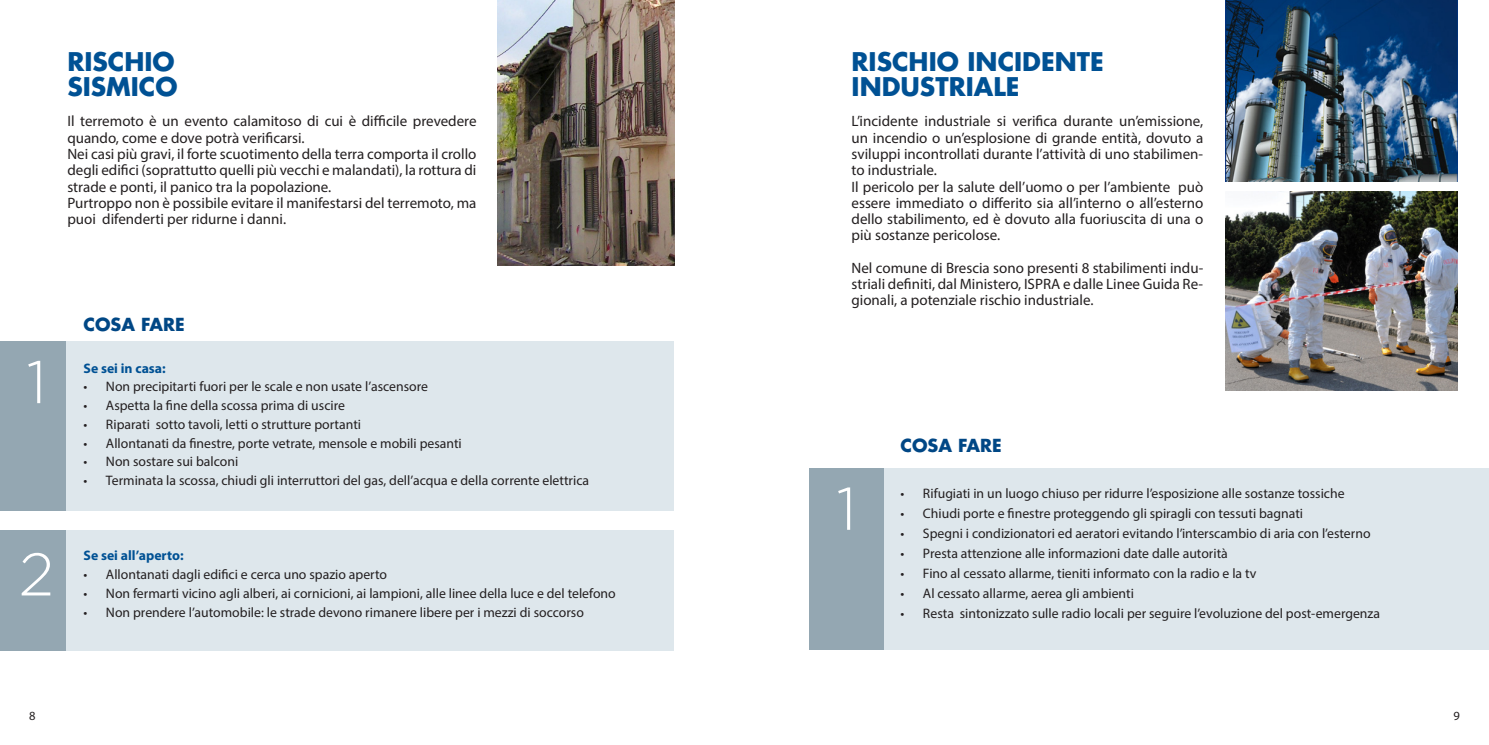
<style>
.page{position:relative;width:1489px;height:745px;background:#fff}
.page>*{position:absolute;margin:0;border:0;box-sizing:border-box;transform-origin:0 0}
.t1{font:300 60px "Gotham";color:#fff}
.t2{font:700 25px/25px "Futura Std";color:#005194}
.t3{font:700 17.5px "Futura Std";color:#004785}
.t4{font:15px/16.2px "Myriad Pro";color:#231f20}
.t5{font:13.75px "Myriad Pro";color:#231f20}
.t6{font:700 13.75px "Myriad Pro";color:#005194}
.t7{font:12.5px "Myriad Pro";color:#231f20}
</style>
<div class="page">
<div style="left:0;top:341px;width:74px;height:169px;background:#94a7b2"></div>
<div style="left:0;top:529px;width:74px;height:121px;background:#94a7b2"></div>
<div style="left:883px;top:468px;width:605px;height:181px;background:#dee7ec"></div>
<div style="left:809px;top:468px;width:74px;height:181px;background:#94a7b2"></div>
<div style="left:66px;top:529px;width:607px;height:121px;background:#dee7ec"></div>
<div style="left:66px;top:341px;width:607px;height:169px;background:#dee7ec"></div>
<img style="left:497px;top:0;width:177px;height:265px">
<img style="left:1225px;top:0;width:231px;height:181px">
<img style="left:1225px;top:191px;width:231px;height:199px">
<h2 class="t2" style="left:67px;top:49px;width:112px">RISCHIO<br>SISMICO</h2>
<p class="t4" style="left:67px;top:113px;width:410px">Il terremoto è un evento calamitoso di cui è difficile prevedere quando, come e dove potrà verificarsi.<br>Nei casi più gravi, il forte scuotimento della terra comporta il crollo degli edifici (soprattutto quelli più vecchi e malandati), la rottura di strade e ponti, il panico tra la popolazione.<br>Purtroppo non è possibile evitare il manifestarsi del terremoto, ma puoi difenderti per ridurne i danni.</p>
<h1 class="t1" style="left:26px;top:344px;width:22px">1</h1>
<h1 class="t1" style="left:19px;top:536px;width:37px">2</h1>
<p class="t3" style="left:83px;top:313px;width:103px">COSA FARE</p>
<p class="t6" style="left:83px;top:359px;width:84px">Se sei in casa:</p>
<p class="t5" style="left:83px;top:378px;width:346px">• Non precipitarti fuori per le scale e non usate l’ascensore</p>
<p class="t5" style="left:83px;top:397px;width:263px">• Aspetta la fine della scossa prima di uscire</p>
<p class="t5" style="left:83px;top:415px;width:279px">• Riparati sotto tavoli, letti o strutture portanti</p>
<p class="t5" style="left:83px;top:434px;width:380px">• Allontanati da finestre, porte vetrate, mensole e mobili pesanti</p>
<p class="t5" style="left:83px;top:453px;width:156px">• Non sostare sui balconi</p>
<p class="t5" style="left:83px;top:472px;width:507px">• Terminata la scossa, chiudi gli interruttori del gas, dell’acqua e della corrente elettrica</p>
<p class="t6" style="left:83px;top:546px;width:102px">Se sei all’aperto:</p>
<p class="t5" style="left:83px;top:565px;width:305px">• Allontanati dagli edifici e cerca uno spazio aperto</p>
<p class="t5" style="left:83px;top:584px;width:533px">• Non fermarti vicino agli alberi, ai cornicioni, ai lampioni, alle linee della luce e del telefono</p>
<p class="t5" style="left:83px;top:603px;width:502px">• Non prendere l’automobile: le strade devono rimanere libere per i mezzi di soccorso</p>
<h2 class="t2" style="left:851px;top:49px;width:254px">RISCHIO INCIDENTE<br>INDUSTRIALE</h2>
<p class="t4" style="left:851px;top:113px;width:353px">L’incidente industriale si verifica durante un’emissione, un incendio o un’esplosione di grande entità, dovuto a sviluppi incontrollati durante l’attività di uno stabilimen&shy;to industriale.<br>Il pericolo per la salute dell’uomo o per l’ambiente può essere immediato o differito sia all’interno o all’esterno dello stabilimento, ed è dovuto alla fuoriuscita di una o più sostanze pericolose.</p>
<p class="t4" style="left:851px;top:259px;width:353px;text-align:justify">Nel comune di Brescia sono presenti 8 stabilimenti indu&shy;striali definiti, dal Ministero, ISPRA e dalle Linee Guida Re&shy;gionali, a potenziale rischio industriale.</p>
<h1 class="t1" style="left:836px;top:470px;width:22px">1</h1>
<p class="t3" style="left:900px;top:433px;width:103px">COSA FARE</p>
<p class="t5" style="left:900px;top:484px;width:445px">• Rifugiati in un luogo chiuso per ridurre l’esposizione alle sostanze tossiche</p>
<p class="t5" style="left:900px;top:504px;width:404px">• Chiudi porte e finestre proteggendo gli spiragli con tessuti bagnati</p>
<p class="t5" style="left:900px;top:525px;width:471px">• Spegni i condizionatori ed aeratori evitando l’interscambio di aria con l’esterno</p>
<p class="t5" style="left:900px;top:545px;width:329px">• Presta attenzione alle informazioni date dalle autorità</p>
<p class="t5" style="left:900px;top:565px;width:357px">• Fino al cessato allarme, tieniti informato con la radio e la tv</p>
<p class="t5" style="left:900px;top:585px;width:235px">• Al cessato allarme, aerea gli ambienti</p>
<p class="t5" style="left:900px;top:605px;width:481px">• Resta sintonizzato sulle radio locali per seguire l’evoluzione del post-emergenza</p>
<p class="t7" style="left:29px;top:708px;width:8px">8</p>
<p class="t7" style="left:1453px;top:708px;width:8px">9</p>
</div>
